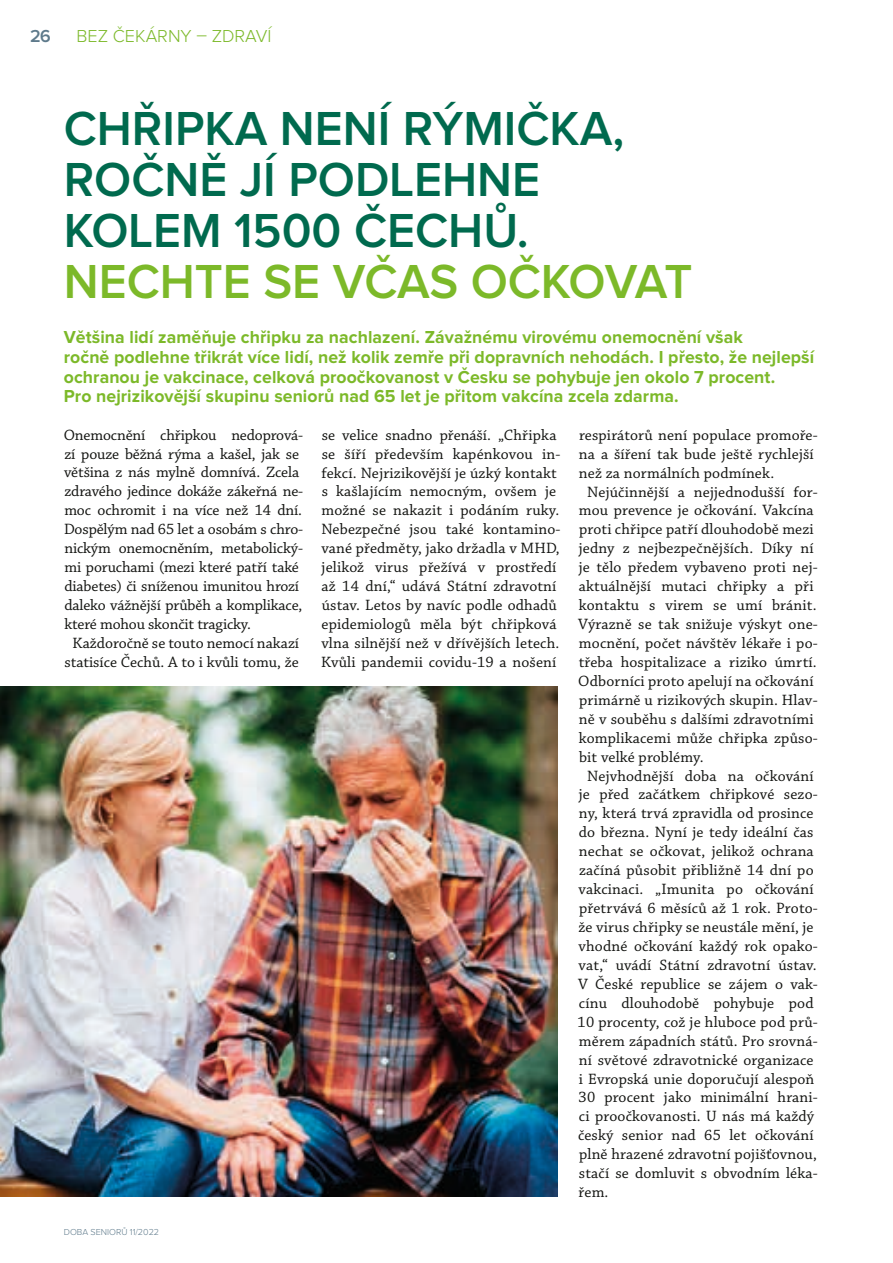
<style>
.page{position:relative;width:893px;height:1263px;background:#fff}
.page>*{position:absolute;margin:0;border:0;box-sizing:border-box;transform-origin:0 0}
.t1{font:600 49.5px/51px "Proxima Nova";color:#006a4e}
.t2{font:600 49.5px "Proxima Nova";letter-spacing:.01em;color:#7cb929}
.t3{font:700 18px/19.8px "Proxima Nova";letter-spacing:.005em;color:#7cb929}
.t4{font:300 18px "Proxima Nova";color:#7cb929}
.t5{font:600 18px "Proxima Nova";color:#5e7a8b}
.t6{font:15.75px/18.9px "Chaparral Pro";letter-spacing:.01em;color:#121310}
.t7{font:15.75px "Chaparral Pro";letter-spacing:-.01em;color:#121310}
.t8{font:300 9px "Proxima Nova";color:#5e7a8b}
</style>
<div class="page">
<img style="left:0;top:686px;width:557px;height:511px">
<hr style="left:892px;top:628px;width:1px;height:228px;background:#ecf7fe">
<p class="t5" style="left:30px;top:28px;width:23px">26</p>
<p class="t4" style="left:77px;top:28px;width:158px">BEZ ČEKÁRNY – ZDRA</p>
<p class="t4" style="left:256px;top:28px;width:17px">VÍ</p>
<h1 class="t1" style="left:64px;top:106px;width:562px">CHŘIPKA NENÍ RÝMIČKA,<br>ROČNĚ JÍ PODLEHNE<br>KOLEM 1500 ČECHŮ.</h1>
<h1 class="t2" style="left:64px;top:259px;width:630px">NECHTE SE VČAS OČKOVAT</h1>
<p class="t3" style="left:64px;top:328px;width:752px">Většina lidí zaměňuje chřipku za nachlazení. Závažnému virovému onemocnění však<br>ročně podlehne třikrát více lidí, než kolik zemře při dopravních nehodách. I přesto, že nejlepší ochranou je vakcinace, celková proočkovanost v Česku se pohybuje jen okolo 7 procent.<br>Pro nejrizikovější skupinu seniorů nad 65 let je přitom vakcína zcela zdarma.</p>
<p class="t7" style="left:64px;top:426px;width:241px">Onemocnění chřipkou nedoprová-</p>
<p class="t7" style="left:65px;top:445px;width:236px">zí pouze běžná rýma a kašel, jak se</p>
<p class="t7" style="left:64px;top:464px;width:237px">většina z nás mylně domnívá. Zcela</p>
<p class="t7" style="left:65px;top:483px;width:240px">zdravého jedince dokáže zákeřná ne-</p>
<p class="t7" style="left:64px;top:502px;width:239px">moc ochromit i na více než 14 dní.</p>
<p class="t7" style="left:64px;top:520px;width:241px">Dospělým nad 65 let a osobám s chro-</p>
<p class="t7" style="left:64px;top:539px;width:240px">nickým onemocněním, metabolický-</p>
<p class="t7" style="left:64px;top:558px;width:236px">mi poruchami (mezi které patří také</p>
<p class="t7" style="left:64px;top:577px;width:236px">diabetes) či sníženou imunitou hrozí</p>
<p class="t7" style="left:64px;top:596px;width:240px">daleko vážnější průběh a komplikace,</p>
<p class="t7" style="left:64px;top:615px;width:188px">které mohou skončit tragicky.</p>
<p class="t6" style="left:72px;top:634px;width:228px">Každoročně se touto nemocí nakazí</p>
<p class="t6" style="left:64px;top:653px;width:236px">statisíce Čechů. A to i kvůli tomu, že</p>
<p class="t8" style="left:64px;top:1227px;width:97px">DOBA SENIORŮ 11/2022</p>
<p class="t6" style="left:321px;top:426px;width:241px">se velice snadno přenáší. „Chřipka se šíří především kapénkovou in&shy;fekcí. Nejrizikovější je úzký kontakt s kašlajícím nemocným, ovšem je možné se nakazit i podáním ruky.<br>Nebezpečné jsou také kontamino&shy;vané předměty, jako držadla v MHD, jelikož virus přežívá v prostředí až 14 dní,“ udává Státní zdravotní ústav. Letos by navíc podle odhadů epidemiologů měla být chřipková vlna silnější než v dřívějších letech.<br>Kvůli pandemii covidu-19 a nošení</p>
<p class="t6" style="left:579px;top:426px;width:240px">respirátorů není populace promoře-</p>
<p class="t6" style="left:579px;top:445px;width:236px">na a šíření tak bude ještě rychlejší</p>
<p class="t6" style="left:579px;top:464px;width:197px">než za normálních podmínek.</p>
<p class="t6" style="left:587px;top:483px;width:232px">Nejúčinnější a nejjednodušší for-</p>
<p class="t6" style="left:579px;top:502px;width:236px">mou prevence je očkování. Vakcína</p>
<p class="t6" style="left:579px;top:521px;width:236px">proti chřipce patří dlouhodobě mezi</p>
<p class="t6" style="left:579px;top:539px;width:236px">jedny z nejbezpečnějších. Díky ní</p>
<p class="t6" style="left:579px;top:558px;width:240px">je tělo předem vybaveno proti nej-</p>
<p class="t6" style="left:579px;top:577px;width:236px">aktuálnější mutaci chřipky a při</p>
<p class="t6" style="left:579px;top:596px;width:239px">kontaktu s virem se umí bránit.</p>
<p class="t6" style="left:578px;top:615px;width:241px">Výrazně se tak snižuje výskyt one-</p>
<p class="t6" style="left:579px;top:634px;width:240px">mocnění, počet návštěv lékaře i po-</p>
<p class="t6" style="left:579px;top:653px;width:239px">třeba hospitalizace a riziko úmrtí.</p>
<p class="t6" style="left:578px;top:672px;width:237px">Odborníci proto apelují na očkování</p>
<p class="t6" style="left:579px;top:691px;width:240px">primárně u rizikových skupin. Hlav-</p>
<p class="t6" style="left:579px;top:710px;width:236px">ně v souběhu s dalšími zdravotními</p>
<p class="t6" style="left:579px;top:729px;width:240px">komplikacemi může chřipka způso-</p>
<p class="t6" style="left:579px;top:748px;width:126px">bit velké problémy.</p>
<p class="t6" style="left:587px;top:767px;width:228px">Nejvhodnější doba na očkování</p>
<p class="t6" style="left:579px;top:786px;width:240px">je před začátkem chřipkové sezo-</p>
<p class="t6" style="left:579px;top:805px;width:236px">ny, která trvá zpravidla od prosince</p>
<p class="t6" style="left:579px;top:823px;width:236px">do března. Nyní je tedy ideální čas</p>
<p class="t6" style="left:579px;top:842px;width:236px">nechat se očkovat, jelikož ochrana</p>
<p class="t6" style="left:579px;top:861px;width:236px">začíná působit přibližně 14 dní po</p>
<p class="t6" style="left:579px;top:880px;width:237px">vakcinaci. „Imunita po očkování</p>
<p class="t6" style="left:579px;top:899px;width:240px">přetrvává 6 měsíců až 1 rok. Proto-</p>
<p class="t6" style="left:578px;top:918px;width:237px">že virus chřipky se neustále mění, je</p>
<p class="t6" style="left:579px;top:937px;width:241px">vhodné očkování každý rok opako-</p>
<p class="t6" style="left:579px;top:956px;width:240px">vat,“ uvádí Státní zdravotní ústav.</p>
<p class="t6" style="left:578px;top:975px;width:241px">V České republice se zájem o vak-</p>
<p class="t6" style="left:579px;top:994px;width:236px">cínu dlouhodobě pohybuje pod</p>
<p class="t6" style="left:578px;top:1013px;width:242px">10 procenty, což je hluboce pod prů-</p>
<p class="t6" style="left:579px;top:1032px;width:240px">měrem západních států. Pro srovná-</p>
<p class="t6" style="left:579px;top:1051px;width:236px">ní světové zdravotnické organizace</p>
<p class="t6" style="left:579px;top:1070px;width:237px">i Evropská unie doporučují alespoň</p>
<p class="t6" style="left:579px;top:1088px;width:241px">30 procent jako minimální hrani-</p>
<p class="t6" style="left:579px;top:1107px;width:237px">ci proočkovanosti. U nás má každý</p>
<p class="t6" style="left:578px;top:1126px;width:237px">český senior nad 65 let očkování</p>
<p class="t6" style="left:579px;top:1145px;width:239px">plně hrazené zdravotní pojišťovnou,</p>
<p class="t6" style="left:579px;top:1164px;width:240px">stačí se domluvit s obvodním léka-</p>
<p class="t6" style="left:579px;top:1183px;width:31px">řem.</p>
</div>
